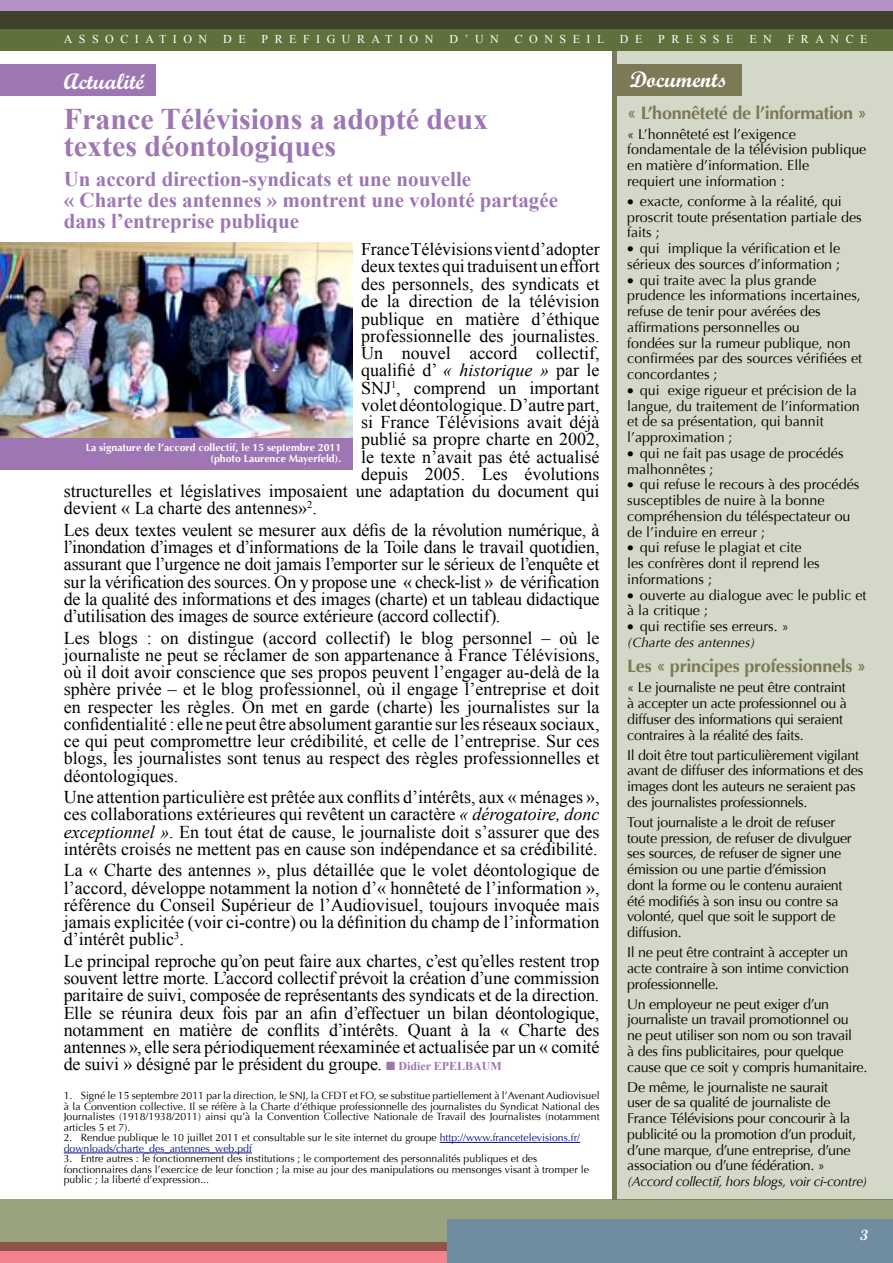
<style>
.page{position:relative;width:893px;height:1263px;background:#fff}
.page>*{position:absolute;margin:0;border:0;box-sizing:border-box;transform-origin:0 0}
.t1{font:700 30px/27px "Times New Roman";color:#9e76b4}
.t2{font:700 22.5px "Script";color:#fff}
.t3{font:700 21px/21px "Times New Roman";color:#9e76b4}
.t4{font:18px/17.2px "Times New Roman";color:#000;text-align:justify}
.t5{font:700 18px "Optima";letter-spacing:-.02em;color:#7c7956}
.t6{font:17.85px/17.2px "Times New Roman";color:#000}
.t7{font:700 15px "Script";color:#fff}
.t8{font:14.25px/15.8px "Optima";letter-spacing:-.005em;color:#000}
.t9{font:italic 13.5px "Optima";letter-spacing:-.01em;color:#000}
.t10{font:12px "Times New Roman";letter-spacing:.54em;color:#fff}
.t11{font:10.5px/10.5px "Optima";color:#000}
.t12{font:700 10.5px/11.2px "Optima";color:#fff;text-align:right}
.s1{font-style:italic}
.s2{color:#9e76b4}
.s3{font-weight:700;font-size:12px;color:#9e76b4}
.s4{color:#090f90}
</style>
<div class="page">
<div style="left:614px;top:51px;width:279px;height:1148px;background:#d4d8c8"></div>
<div style="left:0;top:1199px;width:893px;height:51px;background:#99a37d"></div>
<svg style="left:0;top:1242px;width:447px;height:21px;background:#c86d6f"></svg>
<div style="left:447px;top:1220px;width:446px;height:43px;background:#708ca1"></div>
<div style="left:612px;top:51px;width:5px;height:1148px;background:#7c7956"></div>
<div style="left:0;top:0;width:893px;height:29px;background:#b292c4"></div>
<svg style="left:0;top:12px;width:893px;height:39px;background:#515b34"></svg>
<div style="left:0;top:64px;width:155px;height:32px;background:#9e76b4"></div>
<div style="left:0;top:437px;width:352px;height:33px;background:#9e76b4"></div>
<img style="left:0;top:242px;width:352px;height:195px">
<div style="left:615px;top:64px;width:127px;height:32px;background:#7c7956"></div>
<hr style="left:440px;top:1142px;width:140px;height:1px;background:#090f90">
<hr style="left:64px;top:1153px;width:188px;height:1px;background:#090f90">
<p class="t10" style="left:64px;top:31px;width:145px">ASSOCIATION</p>
<p class="t10" style="left:223px;top:31px;width:24px">D E</p>
<p class="t10" style="left:262px;top:31px;width:173px">PREFIGURATION</p>
<p class="t10" style="left:449px;top:31px;width:51px">D’UN</p>
<p class="t10" style="left:515px;top:31px;width:91px">CONSEIL</p>
<p class="t10" style="left:620px;top:31px;width:24px">D E</p>
<p class="t10" style="left:658px;top:31px;width:77px">PRESSE</p>
<p class="t10" style="left:749px;top:31px;width:24px">E N</p>
<p class="t10" style="left:788px;top:31px;width:81px">FRANCE</p>
<p class="t2" style="left:64px;top:67px;width:82px">Actualité</p>
<h1 class="t1" style="left:64px;top:104px;width:426px">France Télévisions a adopté deux textes déontologiques</h1>
<p class="t3" style="left:64px;top:167px;width:496px">Un accord direction-syndicats et une nouvelle<br>« Charte des antennes » montrent une volonté partagée dans l’entreprise publique</p>
<p class="t6" style="left:361px;top:240px;width:240px">France Télévisions vient d’adopter deux textes qui traduisent un effort</p>
<p class="t4" style="left:361px;top:275px;width:240px">des personnels, des syndicats et</p>
<p class="t4" style="left:361px;top:292px;width:240px">de la direction de la télévision</p>
<p class="t4" style="left:361px;top:310px;width:240px">publique en matière d’éthique</p>
<p class="t4" style="left:361px;top:327px;width:240px">professionnelle des journalistes.</p>
<p class="t4" style="left:361px;top:344px;width:240px">Un nouvel accord collectif,</p>
<p class="t4" style="left:361px;top:361px;width:240px">qualifié d’ <span class="s1">« historique »</span> par le</p>
<p class="t4" style="left:361px;top:379px;width:240px">SNJ<sup>1</sup>, comprend un important</p>
<p class="t4" style="left:361px;top:396px;width:240px">volet déontologique. D’autre part,</p>
<p class="t4" style="left:361px;top:413px;width:240px">si France Télévisions avait déjà</p>
<p class="t4" style="left:361px;top:430px;width:240px">publié sa propre charte en 2002,</p>
<p class="t4" style="left:361px;top:448px;width:240px">le texte n’avait pas été actualisé</p>
<p class="t4" style="left:361px;top:465px;width:240px">depuis 2005. Les évolutions</p>
<p class="t4" style="left:64px;top:482px;width:537px">structurelles et législatives imposaient une adaptation du document qui</p>
<p class="t4" style="left:64px;top:499px;width:255px">devient « La charte des antennes»<sup>2</sup>.</p>
<p class="t4" style="left:64px;top:521px;width:537px">Les deux textes veulent se mesurer aux défis de la révolution numérique, à l’inondation d’images et d’informations de la Toile dans le travail quotidien, assurant que l’urgence ne doit jamais l’emporter sur le sérieux de l’enquête et sur la vérification des sources. On y propose une « check-list » de vérification de la qualité des informations et des images (charte) et un tableau didactique d’utilisation des images de source extérieure (accord collectif).</p>
<p class="t4" style="left:64px;top:629px;width:537px">Les blogs : on distingue (accord collectif) le blog personnel – où le journaliste ne peut se réclamer de son appartenance à France Télévisions, où il doit avoir conscience que ses propos peuvent l’engager au-delà de la sphère privée – et le blog professionnel, où il engage l’entreprise et doit en respecter les règles. On met en garde (charte) les journalistes sur la confidentialité : elle ne peut être absolument garantie sur les réseaux sociaux, ce qui peut compromettre leur crédibilité, et celle de l’entreprise. Sur ces blogs, les journalistes sont tenus au respect des règles professionnelles et déontologiques.</p>
<p class="t4" style="left:64px;top:788px;width:537px">Une attention particulière est prêtée aux conflits d’intérêts, aux « ménages », ces collaborations extérieures qui revêtent un caractère <span class="s1">« dérogatoire, donc exceptionnel »</span>. En tout état de cause, le journaliste doit s’assurer que des intérêts croisés ne mettent pas en cause son indépendance et sa crédibilité.</p>
<p class="t4" style="left:64px;top:861px;width:537px">La « Charte des antennes », plus détaillée que le volet déontologique de l’accord, développe notamment la notion d’« honnêteté de l’information », référence du Conseil Supérieur de l’Audiovisuel, toujours invoquée mais jamais explicitée (voir ci-contre) ou la définition du champ de l’information d’intérêt public<sup>3</sup>.</p>
<p class="t4" style="left:64px;top:952px;width:537px">Le principal reproche qu’on peut faire aux chartes, c’est qu’elles restent trop souvent lettre morte. L’accord collectif prévoit la création d’une commission paritaire de suivi, composée de représentants des syndicats et de la direction.<br>Elle se réunira deux fois par an afin d’effectuer un bilan déontologique, notamment en matière de conflits d’intérêts. Quant à la « Charte des antennes », elle sera périodiquement réexaminée et actualisée par un « comité de suivi » désigné par le président du groupe. <span class="s2">■</span> <span class="s3">Didier EPELBAUM</span></p>
<p class="t2" style="left:630px;top:66px;width:99px">Documents</p>
<p class="t5" style="left:627px;top:102px;width:241px">« L’honnêteté de l’information »</p>
<p class="t8" style="left:627px;top:126px;width:241px">« L’honnêteté est l’exigence fondamentale de la télévision publique en matière d’information. Elle<br>requiert une information :</p>
<p class="t8" style="left:627px;top:193px;width:236px">• exacte, conforme à la réalité, qui proscrit toute présentation partiale des faits ;</p>
<p class="t8" style="left:627px;top:241px;width:215px">• qui implique la vérification et le sérieux des sources d’information ;</p>
<p class="t8" style="left:627px;top:272px;width:237px">• qui traite avec la plus grande prudence les informations incertaines, refuse de tenir pour avérées des affirmations personnelles ou<br>fondées sur la rumeur publique, non confirmées par des sources vérifiées et concordantes ;</p>
<p class="t8" style="left:627px;top:382px;width:234px">• qui exige rigueur et précision de la langue, du traitement de l’information et de sa présentation, qui bannit l’approximation ;</p>
<p class="t8" style="left:627px;top:445px;width:218px">• qui ne fait pas usage de procédés malhonnêtes ;</p>
<p class="t8" style="left:627px;top:477px;width:234px">• qui refuse le recours à des procédés susceptibles de nuire à la bonne compréhension du téléspectateur ou de l’induire en erreur ;</p>
<p class="t8" style="left:627px;top:540px;width:194px">• qui refuse le plagiat et cite les confrères dont il reprend les informations ;</p>
<p class="t8" style="left:627px;top:587px;width:241px">• ouverte au dialogue avec le public et à la critique ;</p>
<p class="t8" style="left:627px;top:619px;width:163px">• qui rectifie ses erreurs. »</p>
<p class="t9" style="left:627px;top:634px;width:130px">(Charte des antennes)</p>
<p class="t5" style="left:627px;top:656px;width:241px">Les « principes professionnels »</p>
<p class="t8" style="left:627px;top:680px;width:221px">« Le journaliste ne peut être contraint à accepter un acte professionnel ou à diffuser des informations qui seraient contraires à la réalité des faits.</p>
<p class="t8" style="left:627px;top:747px;width:238px">Il doit être tout particulièrement vigilant avant de diffuser des informations et des images dont les auteurs ne seraient pas des journalistes professionnels.</p>
<p class="t8" style="left:627px;top:814px;width:226px">Tout journaliste a le droit de refuser toute pression, de refuser de divulguer ses sources, de refuser de signer une émission ou une partie d’émission dont la forme ou le contenu auraient été modifiés à son insu ou contre sa volonté, quel que soit le support de diffusion.</p>
<p class="t8" style="left:627px;top:945px;width:223px;text-align:justify">Il ne peut être contraint à accepter un acte contraire à son intime conviction professionnelle.</p>
<p class="t8" style="left:627px;top:996px;width:242px">Un employeur ne peut exiger d’un journaliste un travail promotionnel ou<br>ne peut utiliser son nom ou son travail<br>à des fins publicitaires, pour quelque cause que ce soit y compris humanitaire.</p>
<p class="t8" style="left:627px;top:1079px;width:231px">De même, le journaliste ne saurait user de sa qualité de journaliste de France Télévisions pour concourir à la publicité ou la promotion d’un produit, d’une marque, d’une entreprise, d’une association ou d’une fédération. »</p>
<p class="t9" style="left:627px;top:1174px;width:242px">(Accord collectif, hors blogs, voir ci-contre)</p>
<p class="t12" style="left:86px;top:442px;width:257px">La signature de l’accord collectif, le 15 septembre 2011 (photo Laurence Mayerfeld).</p>
<p class="t11" style="left:64px;top:1091px;width:537px;text-align:justify">1. Signé le 15 septembre 2011 par la direction, le SNJ, la CFDT et FO, se substitue partiellement à l’Avenant Audiovisuel à la Convention collective. Il se réfère à la Charte d’éthique professionnelle des journalistes du Syndicat National des Journalistes (1918/1938/2011) ainsi qu’à la Convention Collective Nationale de Travail des Journalistes (notamment articles 5 et 7).</p>
<p class="t11" style="left:64px;top:1133px;width:518px">2. Rendue publique le 10 juillet 2011 et consultable sur le site internet du groupe <span class="s4">http://www.francetelevisions.fr/ downloads/charte_des_antennes_web.pdf</span></p>
<p class="t11" style="left:64px;top:1154px;width:527px">3. Entre autres : le fonctionnement des institutions ; le comportement des personnalités publiques et des fonctionnaires dans l’exercice de leur fonction ; la mise au jour des manipulations ou mensonges visant à tromper le public ; la liberté d’expression...</p>
<p class="t7" style="left:860px;top:1225px;width:9px">3</p>
</div>
